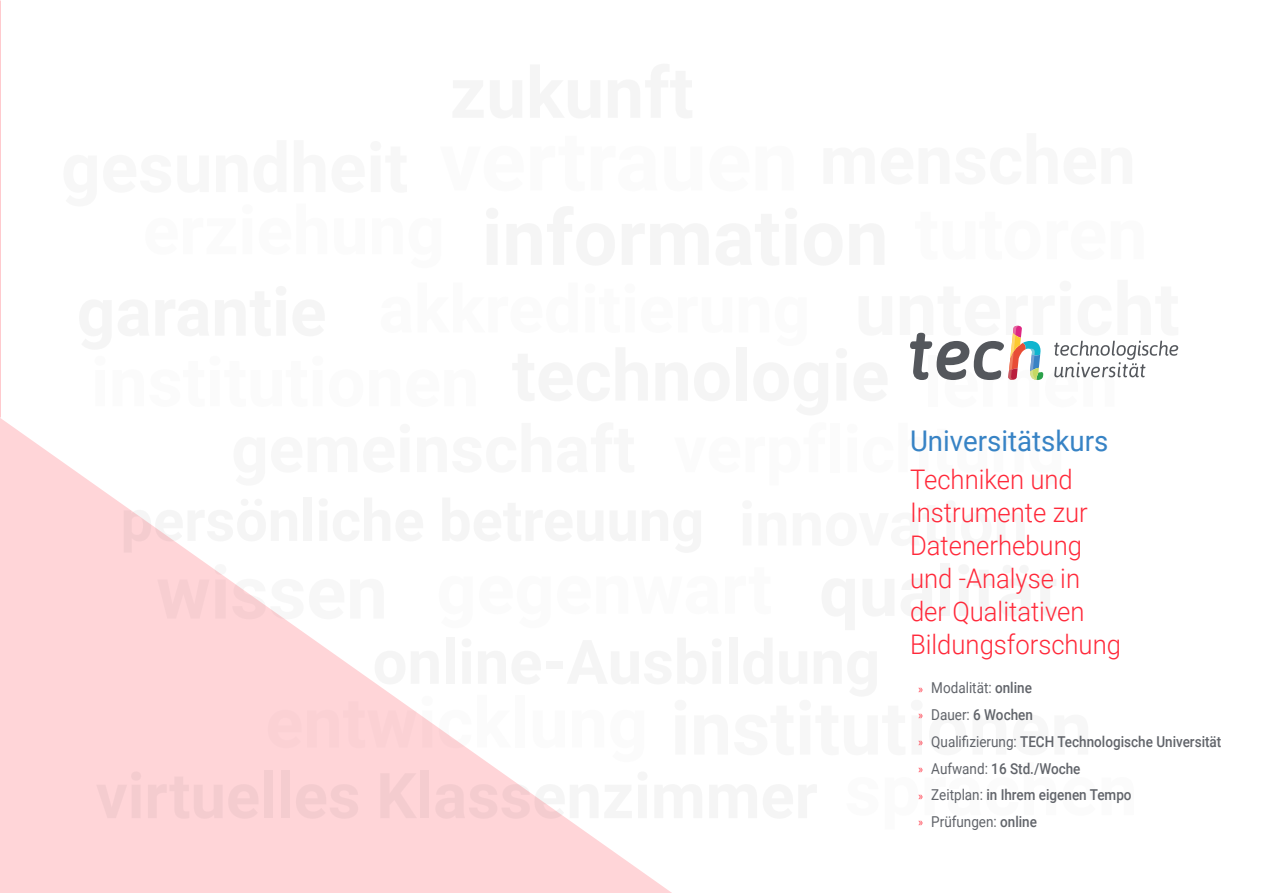
<style>
.page{position:relative;width:1263px;height:893px;background:#fff}
.page>*{position:absolute;margin:0;border:0;box-sizing:border-box;transform-origin:0 0}
.t1{font:28.5px "Roboto";color:#3783c5}
.t2{font:300 27px/33px "Roboto";color:#ff293a;scale:.95 1}
.t3{font:500 15px/26.7px "Roboto";color:#61646a;scale:.9 1}
.s1{font-family:"Myriad Pro";font-weight:400;font-size:12px;color:#ff293a}
.s2{font-weight:400}
</style>
<div class="page">
<div style="left:736px;top:347px;width:10px;height:54px;background:#f5f5f5"></div>
<div style="left:830px;top:423px;width:9px;height:49px;background:#fbfbfb"></div>
<div style="left:940px;top:563px;width:10px;height:53px;background:#f5f5f5"></div>
<div style="left:729px;top:638px;width:8px;height:46px;background:#f5f5f5"></div>
<svg style="left:0;top:418px;width:672px;height:475px;fill:#ffdadd"></svg>
<svg style="left:910px;top:325px;width:268px;height:55px"></svg>
<h1 class="t1" style="left:910px;top:421px;width:200px">Universitätskurs</h1>
<h2 class="t2" style="left:910px;top:461px;width:224px">Techniken und<br>Instrumente zur<br>Datenerhebung und -Analyse in der Qualitativen<br>Bildungsforschung</h2>
<p class="t3" style="left:918px;top:674px;width:338px"><span class="s1">»</span> <span class="s2">Modalität:</span> online<br><span class="s1">»</span> <span class="s2">Dauer:</span> 6 Wochen<br><span class="s1">»</span> <span class="s2">Qualifizierung:</span> TECH Technologische Universität <span class="s1">»</span> <span class="s2">Aufwand:</span> 16 Std./Woche<br><span class="s1">»</span> <span class="s2">Zeitplan:</span> in Ihrem eigenen Tempo<br><span class="s1">»</span> <span class="s2">Prüfungen:</span> online</p>
</div>
